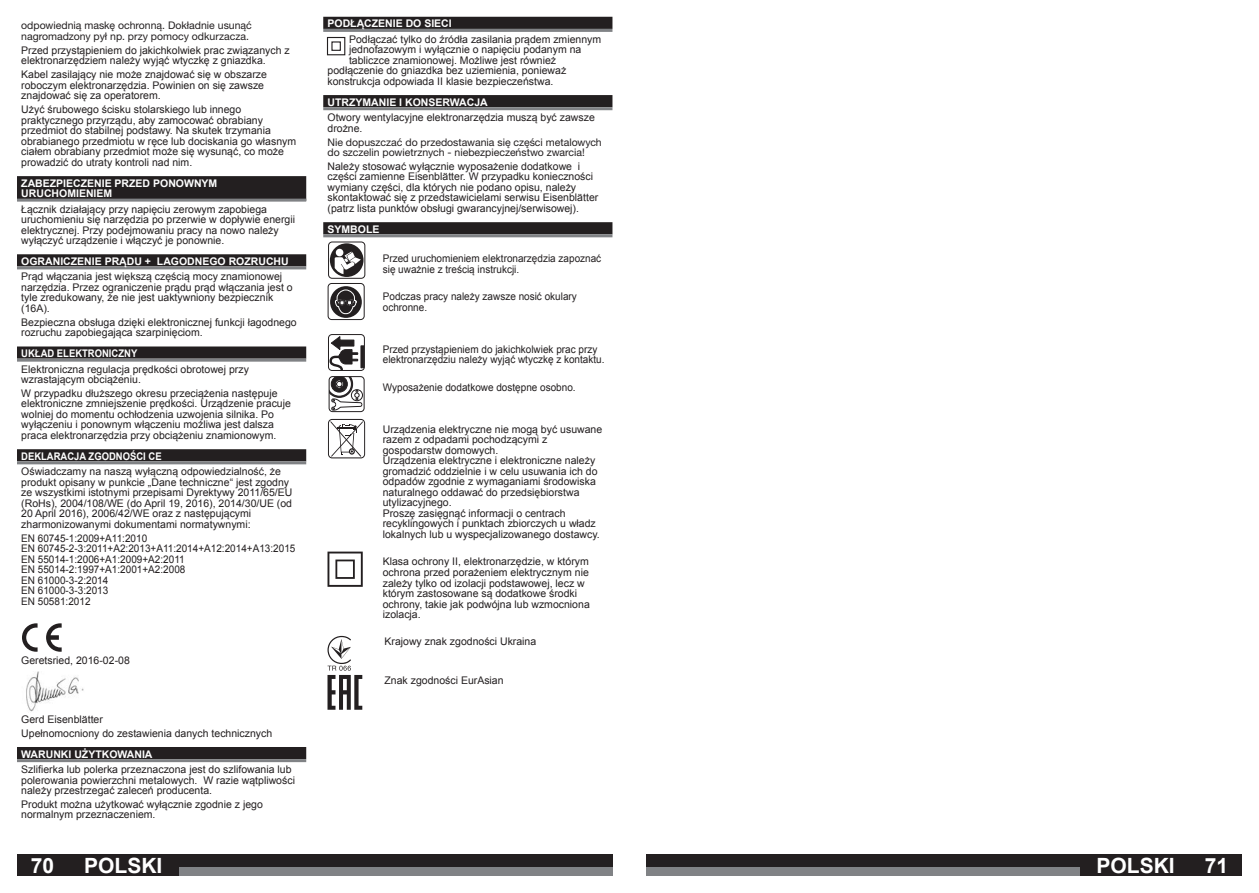
<style>
.page{position:relative;width:1259px;height:893px;background:#fff}
.page>*{position:absolute;margin:0;border:0;box-sizing:border-box;transform-origin:0 0}
.t1{font:700 21px "Arial";color:#fff}
.t2{font:10.5px/10.5px "Arial";color:#231f20}
.t3{font:10.5px/10.5px "Arial";color:#231f20;scale:.95 1}
.t4{font:10.5px/10.5px "Helvetica Neue CE";color:#231f20}
.t5{font:700 10.5px/10.5px "Arial";color:#fff}
.t6{font:700 10.5px "Arial";color:#fff;scale:.9 1}
</style>
<div class="page">
<div style="left:17px;top:855px;width:595px;height:21px;background:#231f20"></div>
<div style="left:68px;top:867px;width:544px;height:9px;background:#808285"></div>
<div style="left:646px;top:855px;width:596px;height:21px;background:#231f20"></div>
<div style="left:646px;top:867px;width:545px;height:9px;background:#808285"></div>
<div style="left:68px;top:855px;width:111px;height:21px;background:#231f20"></div>
<div style="left:1080px;top:855px;width:111px;height:21px;background:#231f20"></div>
<div style="left:17px;top:176px;width:289px;height:25px;background:#231f20"></div>
<hr style="left:17px;top:199px;width:289px;height:3px;background:#808285">
<div style="left:17px;top:254px;width:289px;height:12px;background:#231f20"></div>
<hr style="left:17px;top:266px;width:289px;height:3px;background:#808285">
<div style="left:17px;top:346px;width:289px;height:13px;background:#231f20"></div>
<hr style="left:17px;top:359px;width:289px;height:3px;background:#808285">
<div style="left:17px;top:449px;width:289px;height:12px;background:#231f20"></div>
<hr style="left:17px;top:461px;width:289px;height:3px;background:#808285">
<div style="left:17px;top:747px;width:289px;height:12px;background:#231f20"></div>
<hr style="left:17px;top:759px;width:289px;height:3px;background:#808285">
<svg style="left:22px;top:623px;width:16px;height:29px"></svg>
<svg style="left:46px;top:623px;width:16px;height:29px"></svg>
<img style="left:26px;top:671px;width:58px;height:41px">
<div style="left:323px;top:17px;width:289px;height:12px;background:#231f20"></div>
<hr style="left:323px;top:29px;width:289px;height:3px;background:#808285">
<div style="left:323px;top:95px;width:289px;height:12px;background:#231f20"></div>
<hr style="left:323px;top:107px;width:289px;height:3px;background:#808285">
<div style="left:323px;top:222px;width:289px;height:12px;background:#231f20"></div>
<hr style="left:323px;top:234px;width:289px;height:3px;background:#808285">
<div style="left:327px;top:37px;width:18px;height:18px;border:1px solid #231f20"></div>
<div style="left:331px;top:41px;width:10px;height:10px;border:1px solid #231f20"></div>
<svg style="left:328px;top:242px;width:37px;height:36px"></svg>
<div style="left:328px;top:242px;width:37px;height:37px;border:1px solid #231f20;border-radius:4px"></div>
<svg style="left:330px;top:243px;width:33px;height:34px"></svg>
<div style="left:336px;top:249px;width:7px;height:7px;background:#fff;border-radius:50%"></div>
<svg style="left:335px;top:252px;width:26px;height:22px"></svg>
<div style="left:328px;top:283px;width:36px;height:37px;background:#fff;border:1px solid #231f20;border-radius:4px"></div>
<svg style="left:330px;top:286px;width:32px;height:32px"></svg>
<svg style="left:334px;top:289px;width:23px;height:26px"></svg>
<svg style="left:360px;top:345px;width:3px;height:23px"></svg>
<svg style="left:328px;top:335px;width:30px;height:35px"></svg>
<div style="left:328px;top:334px;width:37px;height:37px;border:1px solid #231f20;border-radius:4px"></div>
<svg style="left:329px;top:377px;width:33px;height:34px"></svg>
<div style="left:329px;top:376px;width:35px;height:36px;border:1px solid #231f20;border-radius:4px"></div>
<svg style="left:328px;top:419px;width:37px;height:39px"></svg>
<svg style="left:330px;top:421px;width:33px;height:36px"></svg>
<svg style="left:327px;top:552px;width:36px;height:35px"></svg>
<svg style="left:327px;top:636px;width:35px;height:74px"></svg>
<p class="t4" style="left:21px;top:22px;width:232px">odpowiednią maskę ochronną. Dokładnie usunąć nagromadzony pył np. przy pomocy odkurzacza.</p>
<p class="t2" style="left:21px;top:45px;width:270px">Przed przystąpieniem do jakichkolwiek prac związanych z elektronarzędziem należy wyjąć wtyczkę z gniazdka.</p>
<p class="t2" style="left:21px;top:69px;width:247px">Kabel zasilający nie może znajdować się w obszarze roboczym elektronarzędzia. Powinien on się zawsze znajdować się za operatorem.</p>
<p class="t2" style="left:21px;top:104px;width:276px">Użyć śrubowego ścisku stolarskiego lub innego praktycznego przyrządu, aby zamocować obrabiany przedmiot do stabilnej podstawy. Na skutek trzymania obrabianego przedmiotu w ręce lub dociskania go własnym ciałem obrabiany przedmiot może się wysunąć, co może prowadzić do utraty kontroli nad nim.</p>
<p class="t5" style="left:21px;top:178px;width:198px">ZABEZPIECZENIE PRZED PONOWNYM<br>URUCHOMIENIEM</p>
<p class="t2" style="left:21px;top:204px;width:275px">Łącznik działający przy napięciu zerowym zapobiega uruchomieniu się narzędzia po przerwie w dopływie energii elektrycznej. Przy podejmowaniu pracy na nowo należy wyłączyć urządzenie i włączyć je ponownie.</p>
<p class="t5" style="left:21px;top:256px;width:269px">OGRANICZENIE PRĄDU + LAGODNEGO ROZRUCHU</p>
<p class="t2" style="left:21px;top:271px;width:273px">Prąd włączania jest większą częścią mocy znamionowej narzędzia. Przez ograniczenie prądu prąd włączania jest o tyle zredukowany, że nie jest uaktywniony bezpiecznik (16A).</p>
<p class="t2" style="left:21px;top:317px;width:277px">Bezpieczna obsługa dzięki elektronicznej funkcji łagodnego rozruchu zapobiegająca szarpinięciom.</p>
<p class="t6" style="left:21px;top:348px;width:130px">UKŁAD ELEKTRONICZNY</p>
<p class="t2" style="left:21px;top:364px;width:229px">Elektroniczna regulacja prędkości obrotowej przy wzrastającym obciążeniu.</p>
<p class="t2" style="left:21px;top:388px;width:271px">W przypadku dłuższego okresu przeciążenia następuje elektroniczne zmniejszenie prędkości. Urządzenie pracuje wolniej do momentu ochłodzenia uzwojenia silnika. Po wyłączeniu i ponownym włączeniu możliwa jest dalsza praca elektronarzędzia przy obciążeniu znamionowym.</p>
<p class="t6" style="left:21px;top:450px;width:157px">DEKLARACJA ZGODNOŚCI CE</p>
<p class="t2" style="left:21px;top:466px;width:273px">Oświadczamy na naszą wyłączną odpowiedzialność, że produkt opisany w punkcie „Dane techniczne“ jest zgodny ze wszystkimi istotnymi przepisami Dyrektywy 2011/65/EU (RoHs), 2004/108/WE (do April 19, 2016), 2014/30/UE (od 20 April 2016), 2006/42/WE oraz z następującymi zharmonizowanymi dokumentami normatywnymi:</p>
<p class="t3" style="left:21px;top:533px;width:290px">EN 60745-1:2009+A11:2010<br>EN 60745-2-3:2011+A2:2013+A11:2014+A12:2014+A13:2015<br>EN 55014-1:2006+A1:2009+A2:2011<br>EN 55014-2:1997+A1:2001+A2:2008<br>EN 61000-3-2:2014<br>EN 61000-3-3:2013<br>EN 50581:2012</p>
<p class="t2" style="left:21px;top:655px;width:110px">Geretsried, 2016-02-08</p>
<p class="t2" style="left:21px;top:712px;width:252px;line-height:14px">Gerd Eisenblätter<br>Upełnomocniony do zestawienia danych technicznych</p>
<p class="t5" style="left:21px;top:749px;width:133px">WARUNKI UŻYTKOWANIA</p>
<p class="t2" style="left:21px;top:764px;width:275px">Szlifierka lub polerka przeznaczona jest do szlifowania lub polerowania powierzchni metalowych. W razie wątpliwości należy przestrzegać zaleceń producenta.</p>
<p class="t2" style="left:21px;top:799px;width:243px">Produkt można użytkować wyłącznie zgodnie z jego normalnym przeznaczeniem.</p>
<p class="t5" style="left:327px;top:19px;width:126px">PODŁĄCZENIE DO SIECI</p>
<p class="t2" style="left:349px;top:34px;width:254px">Podłączać tylko do źródła zasilania prądem zmiennym</p>
<p class="t2" style="left:349px;top:44px;width:234px">jednofazowym i wyłącznie o napięciu podanym na</p>
<p class="t2" style="left:349px;top:55px;width:209px">tabliczce znamionowej. Możliwe jest również</p>
<p class="t2" style="left:327px;top:65px;width:240px">podłączenie do gniazdka bez uziemienia, ponieważ</p>
<p class="t2" style="left:327px;top:76px;width:227px">konstrukcja odpowiada II klasie bezpieczeństwa.</p>
<p class="t5" style="left:327px;top:97px;width:162px">UTRZYMANIE I KONSERWACJA</p>
<p class="t2" style="left:327px;top:112px;width:269px">Otwory wentylacyjne elektronarzędzia muszą być zawsze drożne.</p>
<p class="t4" style="left:327px;top:138px;width:276px">Nie dopuszczać do przedostawania się części metalowych do szczelin powietrznych - niebezpieczeństwo zwarcia!</p>
<p class="t2" style="left:327px;top:161px;width:272px">Należy stosować wyłącznie wyposażenie dodatkowe i części zamienne Eisenblätter. W przypadku konieczności wymiany części, dla których nie podano opisu, należy skontaktować się z przedstawicielami serwisu Eisenblätter (patrz lista punktów obsługi gwarancyjnej/serwisowej).</p>
<p class="t5" style="left:327px;top:224px;width:53px">SYMBOLE</p>
<p class="t3" style="left:383px;top:253px;width:231px">Przed uruchomieniem elektronarzędzia zapoznać się uważnie z treścią instrukcji.</p>
<p class="t3" style="left:383px;top:292px;width:206px">Podczas pracy należy zawsze nosić okulary ochronne.</p>
<p class="t3" style="left:383px;top:344px;width:235px">Przed przystąpieniem do jakichkolwiek prac przy elektronarzędziu należy wyjąć wtyczkę z kontaktu.</p>
<p class="t3" style="left:383px;top:382px;width:205px">Wyposażenie dodatkowe dostępne osobno.</p>
<p class="t2" style="left:383px;top:424px;width:221px">Urządzenia elektryczne nie mogą być usuwane razem z odpadami pochodzącymi z gospodarstw domowych.<br>Urządzenia elektryczne i elektroniczne należy gromadzić oddzielnie i w celu usuwania ich do odpadów zgodnie z wymaganiami środowiska naturalnego oddawać do przedsiębiorstwa utylizacyjnego.<br>Proszę zasięgnąć informacji o centrach recyklingowych i punktach zbiorczych u władz lokalnych lub u wyspecjalizowanego dostawcy.</p>
<p class="t2" style="left:383px;top:557px;width:208px">Klasa ochrony II, elektronarzędzie, w którym ochrona przed porażeniem elektrycznym nie zależy tylko od izolacji podstawowej, lecz w którym zastosowane są dodatkowe środki ochrony, takie jak podwójna lub wzmocniona izolacja.</p>
<p class="t2" style="left:384px;top:636px;width:153px">Krajowy znak zgodności Ukraina</p>
<p class="t2" style="left:384px;top:675px;width:121px">Znak zgodności EurAsian</p>
<h1 class="t1" style="left:31px;top:854px;width:25px">70</h1>
<h1 class="t1" style="left:84px;top:854px;width:80px">POLSKI</h1>
<h1 class="t1" style="left:1096px;top:854px;width:80px">POLSKI</h1>
<h1 class="t1" style="left:1204px;top:854px;width:25px">71</h1>
</div>
